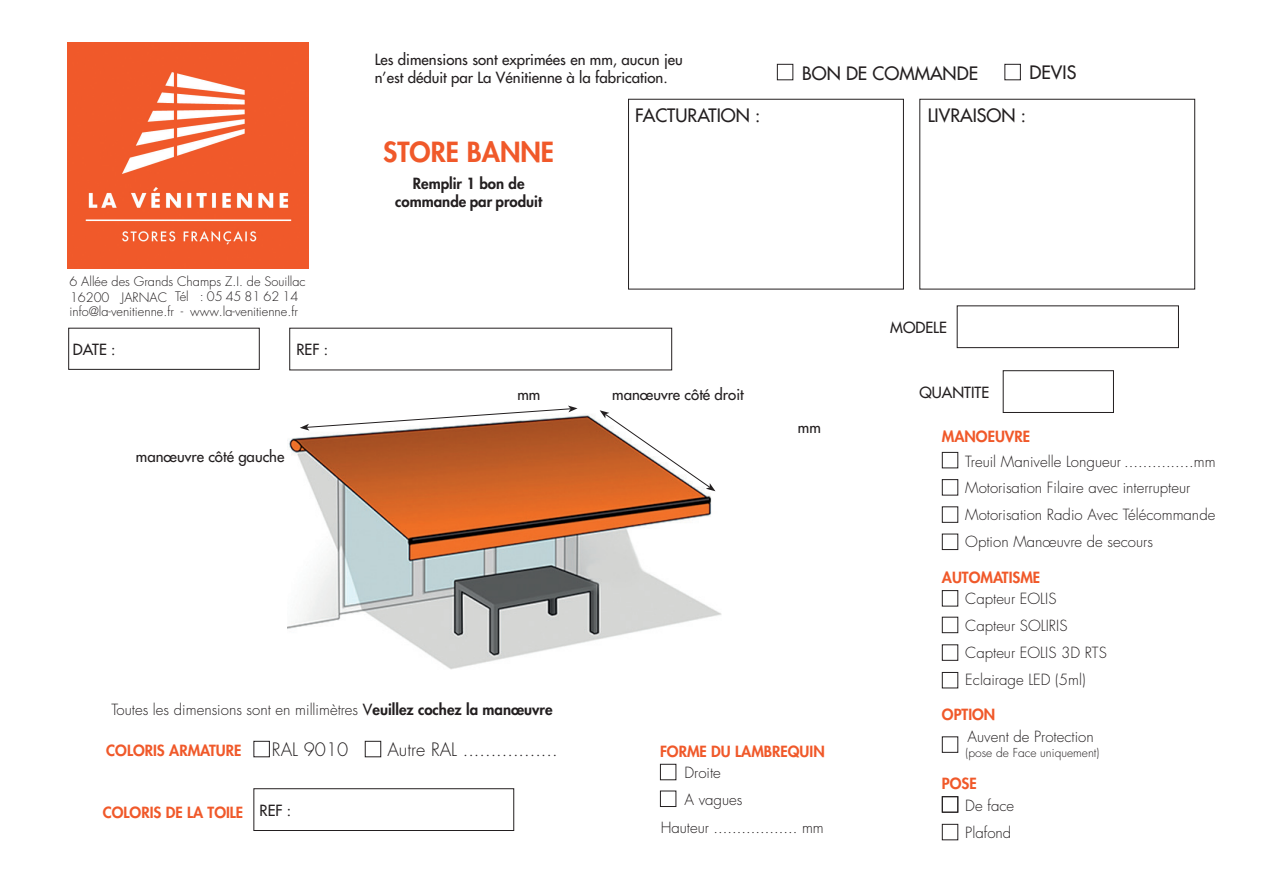
<style>
.page{position:relative;width:1263px;height:893px;background:#fff}
.page>*{position:absolute;margin:0;border:0;box-sizing:border-box;transform-origin:0 0}
.t1{font:800 27px "Futura Std";color:#f0592a}
.t2{font:500 18px "Futura Std";color:#231f20}
.t3{font:300 18px "Futura Std";color:#231f20}
.t4{font:300 15px/27px "Futura Std";color:#231f20}
.t5{font:500 15px/18px "Futura Std";color:#231f20}
.t6{font:800 15px "Futura Std";color:#f0592a}
.t7{font:800 15px/18px "Futura Std";color:#231f20;text-align:center}
.t8{font:300 12.75px/15.1px "Futura Std";color:#231f20}
.t9{font:300 12px "Futura Std";color:#231f20}
.s1{font-weight:500}
.s2{font-weight:800}
</style>
<div class="page">
<img style="left:288px;top:405px;width:434px;height:265px">
<img style="left:68px;top:43px;width:241px;height:225px">
<div style="left:777px;top:64px;width:16px;height:16px;border:1px solid #231f20"></div>
<div style="left:1004px;top:64px;width:17px;height:16px;border:1px solid #231f20"></div>
<div style="left:628px;top:99px;width:276px;height:190px;border:1px solid #231f20"></div>
<div style="left:919px;top:99px;width:276px;height:190px;border:1px solid #231f20"></div>
<div style="left:68px;top:328px;width:192px;height:42px;border:1px solid #231f20"></div>
<div style="left:957px;top:305px;width:222px;height:43px;border:1px solid #231f20"></div>
<div style="left:253px;top:788px;width:261px;height:43px;border:1px solid #231f20"></div>
<div style="left:1003px;top:370px;width:111px;height:43px;border:1px solid #231f20"></div>
<div style="left:942px;top:452px;width:16px;height:16px;border:1px solid #231f20"></div>
<div style="left:942px;top:479px;width:16px;height:16px;border:1px solid #231f20"></div>
<div style="left:942px;top:506px;width:16px;height:17px;border:1px solid #231f20"></div>
<div style="left:942px;top:590px;width:16px;height:16px;border:1px solid #231f20"></div>
<div style="left:942px;top:617px;width:16px;height:16px;border:1px solid #231f20"></div>
<div style="left:942px;top:644px;width:16px;height:17px;border:1px solid #231f20"></div>
<div style="left:942px;top:672px;width:16px;height:16px;border:1px solid #231f20"></div>
<div style="left:942px;top:736px;width:16px;height:17px;border:1px solid #231f20"></div>
<div style="left:660px;top:764px;width:16px;height:16px;border:1px solid #231f20"></div>
<div style="left:365px;top:741px;width:16px;height:16px;border:1px solid #231f20"></div>
<div style="left:253px;top:741px;width:17px;height:16px;border:1px solid #231f20"></div>
<div style="left:660px;top:791px;width:16px;height:16px;border:1px solid #231f20"></div>
<div style="left:942px;top:796px;width:16px;height:17px;border:1px solid #231f20"></div>
<div style="left:942px;top:824px;width:16px;height:16px;border:1px solid #231f20"></div>
<div style="left:942px;top:534px;width:16px;height:16px;border:1px solid #231f20"></div>
<svg style="left:300px;top:406px;width:278px;height:25px"></svg>
<svg style="left:600px;top:410px;width:115px;height:81px"></svg>
<p class="t5" style="left:375px;top:51px;width:310px">Les dimensions sont exprimées en mm, aucun jeu n’est déduit par La Vénitienne à la fabrication.</p>
<p class="t2" style="left:802px;top:62px;width:177px">BON DE COMMANDE</p>
<p class="t2" style="left:1030px;top:61px;width:48px">DEVIS</p>
<p class="t8" style="left:69px;top:274px;width:238px">6 Allée des Grands Champs Z.I. de Souillac<br>16200 JARNAC Tél : 05 45 81 62 14 info@la-venitienne.fr - www.la-venitienne.fr</p>
<p class="t5" style="left:73px;top:340px;width:44px">DATE :</p>
<p class="t5" style="left:296px;top:340px;width:33px">REF :</p>
<p class="t5" style="left:136px;top:447px;width:150px">manœuvre côté gauche</p>
<h1 class="t1" style="left:383px;top:135px;width:172px">STORE BANNE</h1>
<p class="t7" style="left:395px;top:175px;width:148px">Remplir 1 bon de commande par produit</p>
<p class="t5" style="left:517px;top:385px;width:25px">mm</p>
<p class="t4" style="left:111px;top:697px;width:443px">Toutes les dimensions sont en millimètres <span class="s1">V</span><span class="s2">euillez cochez la manœuvre</span></p>
<p class="t6" style="left:106px;top:741px;width:137px">COLORIS ARMATURE</p>
<p class="t3" style="left:272px;top:739px;width:78px">RAL 9010</p>
<p class="t3" style="left:387px;top:739px;width:172px">Autre RAL .................</p>
<p class="t6" style="left:103px;top:803px;width:142px">COLORIS DE LA TOILE</p>
<p class="t5" style="left:260px;top:801px;width:33px">REF :</p>
<p class="t2" style="left:635px;top:104px;width:127px">FACTURATION :</p>
<p class="t2" style="left:928px;top:104px;width:100px">LIVRAISON :</p>
<p class="t5" style="left:612px;top:386px;width:133px">manœuvre côté droit</p>
<p class="t5" style="left:798px;top:418px;width:25px">mm</p>
<p class="t6" style="left:660px;top:742px;width:166px">FORME DU LAMBREQUIN</p>
<p class="t4" style="left:684px;top:759px;width:38px">Droite</p>
<p class="t4" style="left:684px;top:786px;width:60px">A vagues</p>
<p class="t4" style="left:661px;top:815px;width:165px">Hauteur .................. mm</p>
<p class="t5" style="left:890px;top:318px;width:58px">MODELE</p>
<p class="t5" style="left:919px;top:383px;width:71px">QUANTITE</p>
<p class="t6" style="left:942px;top:427px;width:90px">MANOEUVRE</p>
<p class="t4" style="left:965px;top:448px;width:252px">Treuil Manivelle Longueur ...............mm Motorisation Filaire avec interrupteur Motorisation Radio Avec Télécommande Option Manœuvre de secours</p>
<p class="t6" style="left:942px;top:568px;width:100px">AUTOMATISME</p>
<p class="t4" style="left:965px;top:585px;width:143px">Capteur EOLIS<br>Capteur SOLIRIS<br>Capteur EOLIS 3D RTS<br>Eclairage LED (5ml)</p>
<p class="t6" style="left:942px;top:705px;width:55px">OPTION</p>
<p class="t4" style="left:967px;top:724px;width:128px">Auvent de Protection</p>
<p class="t9" style="left:966px;top:745px;width:135px">(pose de Face uniquement)</p>
<p class="t6" style="left:942px;top:774px;width:36px">POSE</p>
<p class="t4" style="left:965px;top:792px;width:50px">De face<br>Plafond</p>
</div>
